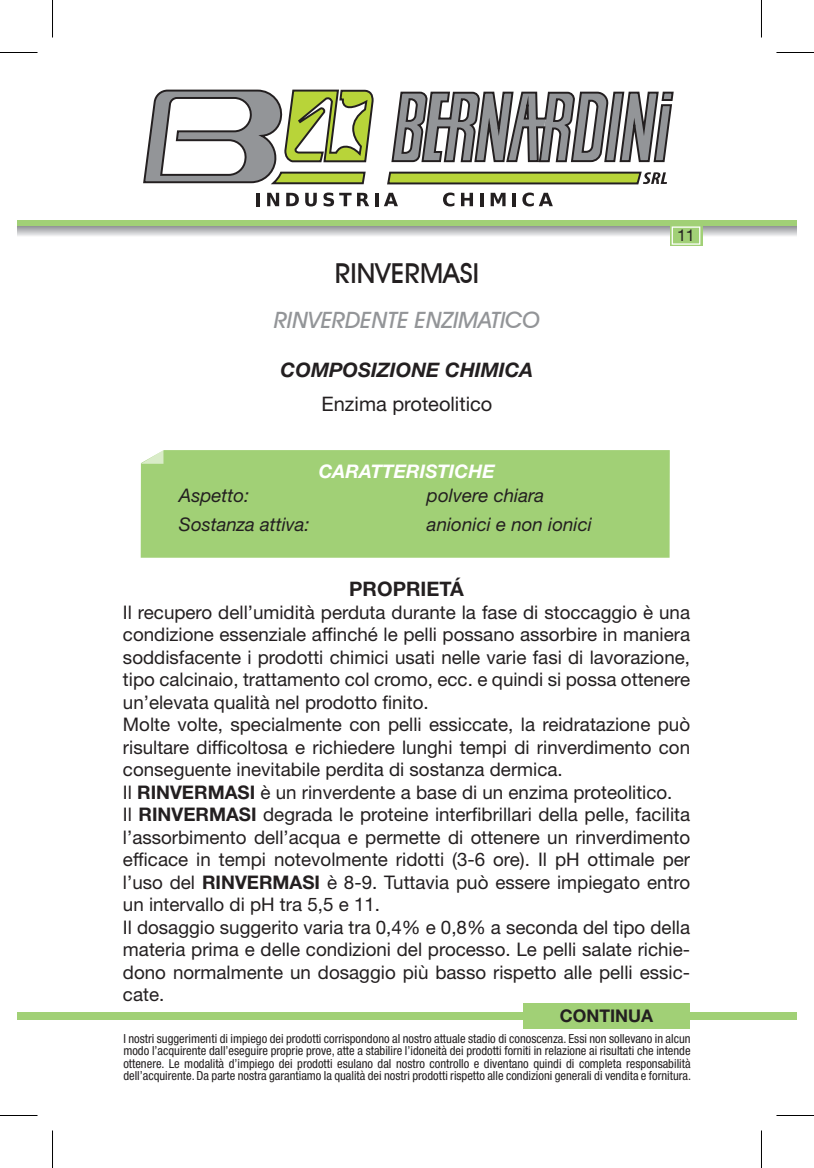
<style>
.page{position:relative;width:814px;height:1168px;background:#fff}
.page>*{position:absolute;margin:0;border:0;box-sizing:border-box;transform-origin:0 0}
.t1{font:500 27.5px "Avant Garde IT Cby BT";color:#231f20}
.t2{font:italic 500 22.5px "Avant Garde IT Cby BT";color:#939598}
.t3{font:italic 700 20px "Helvetica Neue LT Std";color:#231f20}
.t4{font:20px "Helvetica Neue LT Std";color:#231f20}
.t5{font:700 20px "Helvetica Neue LT Std";color:#231f20}
.t6{font:18.75px/22.5px "Helvetica Neue LT Std";color:#231f20}
.t7{font:italic 18.75px "Helvetica Neue LT Std";color:#231f20}
.t8{font:italic 700 18.75px "Helvetica Neue LT Std";color:#fff}
.t9{font:700 17.5px "Helvetica Neue LT Std";color:#231f20}
.t10{font:16.25px "Helvetica Neue LT Std";color:#231f20}
.t11{font:condensed 12.5px/12.5px "Helvetica Neue LT Std";color:#231f20;text-align:justify}
.s1{font-weight:700}
</style>
<div class="page">
<div style="left:52px;top:220px;width:745px;height:8px;background:#a1d076"></div>
<div style="left:17px;top:220px;width:35px;height:8px;background:#a1d076"></div>
<svg style="left:52px;top:226px;width:745px;height:10px;background:#bfc0c2"></svg>
<svg style="left:17px;top:226px;width:35px;height:10px"></svg>
<svg style="left:143px;top:91px;width:531px;height:93px"></svg>
<svg style="left:144px;top:89px;width:230px;height:96px"></svg>
<svg style="left:386px;top:171px;width:281px;height:14px;background:#95a44e"></svg>
<hr style="left:256px;top:193px;width:4px;height:13px;background:#231f20">
<svg style="left:267px;top:193px;width:12px;height:13px"></svg>
<svg style="left:286px;top:193px;width:13px;height:13px"></svg>
<svg style="left:305px;top:193px;width:12px;height:13px"></svg>
<svg style="left:323px;top:193px;width:28px;height:13px"></svg>
<svg style="left:357px;top:193px;width:12px;height:13px"></svg>
<svg style="left:375px;top:193px;width:3px;height:13px"></svg>
<svg style="left:384px;top:193px;width:14px;height:13px"></svg>
<svg style="left:443px;top:193px;width:11px;height:13px"></svg>
<svg style="left:461px;top:193px;width:12px;height:13px"></svg>
<svg style="left:480px;top:193px;width:3px;height:13px"></svg>
<svg style="left:490px;top:193px;width:15px;height:13px"></svg>
<hr style="left:512px;top:193px;width:4px;height:13px;background:#231f20">
<svg style="left:522px;top:193px;width:31px;height:13px"></svg>
<div style="left:52px;top:1012px;width:745px;height:8px;background:#a1d076"></div>
<div style="left:17px;top:1012px;width:35px;height:8px;background:#a1d076"></div>
<svg style="left:670px;top:226px;width:32px;height:20px"></svg>
<div style="left:671px;top:226px;width:29px;height:19px;background:#a1d076;border:1px solid #fff"></div>
<div style="left:523px;top:1003px;width:167px;height:26px;background:#a1d076"></div>
<div style="left:141px;top:450px;width:529px;height:108px;background:#a1d076"></div>
<svg style="left:141px;top:450px;width:22px;height:14px"></svg>
<hr style="left:0;top:52px;width:38px;height:1px;background:#000">
<hr style="left:776px;top:52px;width:38px;height:1px;background:#000">
<hr style="left:0;top:1115px;width:38px;height:1px;background:#000">
<hr style="left:776px;top:1115px;width:38px;height:1px;background:#000">
<hr style="left:52px;top:0;width:1px;height:38px;background:#000">
<hr style="left:52px;top:1130px;width:1px;height:38px;background:#000">
<hr style="left:761px;top:0;width:1px;height:38px;background:#000">
<hr style="left:761px;top:1130px;width:1px;height:38px;background:#000">
<h1 class="t1" style="left:335px;top:257px;width:146px">RINVERMASI</h1>
<p class="t2" style="left:274px;top:307px;width:267px">RINVERDENTE ENZIMATICO</p>
<p class="t3" style="left:281px;top:357px;width:254px">COMPOSIZIONE CHIMICA</p>
<p class="t4" style="left:321px;top:392px;width:172px">Enzima proteolitico</p>
<p class="t8" style="left:319px;top:460px;width:178px">CARATTERISTICHE</p>
<p class="t7" style="left:179px;top:484px;width:72px">Aspetto:</p>
<p class="t7" style="left:427px;top:484px;width:119px">polvere chiara</p>
<p class="t7" style="left:179px;top:513px;width:132px">Sostanza attiva:</p>
<p class="t7" style="left:427px;top:513px;width:166px">anionici e non ionici</p>
<p class="t10" style="left:677px;top:226px;width:19px">11</p>
<p class="t5" style="left:349px;top:577px;width:116px">PROPRIETÁ</p>
<p class="t6" style="left:123px;top:600px;width:568px">Il recupero dell’umidità perduta durante la fase di stoccaggio è una condizione essenziale affinché le pelli possano assorbire in maniera soddisfacente i prodotti chimici usati nelle varie fasi di lavorazione, tipo calcinaio, trattamento col cromo, ecc. e quindi si possa ottenere un’elevata qualità nel prodotto finito.<br>Molte volte, specialmente con pelli essiccate, la reidratazione può risultare difficoltosa e richiedere lunghi tempi di rinverdimento con conseguente inevitabile perdita di sostanza dermica.<br>Il <span class="s1">RINVERMASI</span> è un rinverdente a base di un enzima proteolitico.<br>Il <span class="s1">RINVERMASI</span> degrada le proteine interfibrillari della pelle, facilita l’assorbimento dell’acqua e permette di ottenere un rinverdimento efficace in tempi notevolmente ridotti (3-6 ore). Il pH ottimale per l’uso del <span class="s1">RINVERMASI</span> è 8-9. Tuttavia può essere impiegato entro un intervallo di pH tra 5,5 e 11.<br>Il dosaggio suggerito varia tra 0,4% e 0,8% a seconda del tipo della materia prima e delle condizioni del processo. Le pelli salate richie&shy;dono normalmente un dosaggio più basso rispetto alle pelli essic&shy;cate.</p>
<p class="t9" style="left:560px;top:1005px;width:95px">CONTINUA</p>
<p class="t11" style="left:123px;top:1032px;width:569px">I nostri suggerimenti di impiego dei prodotti corrispondono al nostro attuale stadio di conoscenza. Essi non sollevano in alcun modo l’acquirente dall’eseguire proprie prove, atte a stabilire l’idoneità dei prodotti forniti in relazione ai risultati che intende ottenere. Le modalità d’impiego dei prodotti esulano dal nostro controllo e diventano quindi di completa responsabilità dell’acquirente. Da parte nostra garantiamo la qualità dei nostri prodotti rispetto alle condizioni generali di vendita e fornitura.</p>
</div>
